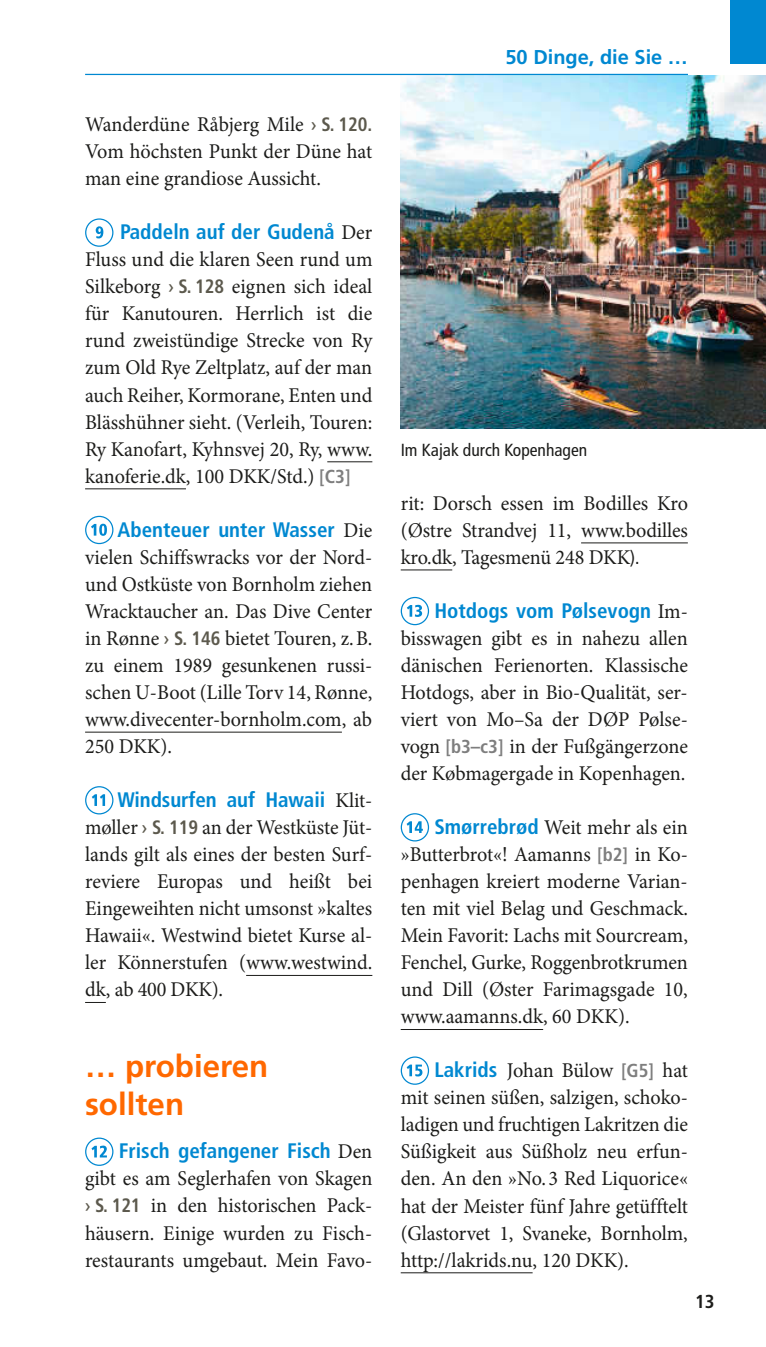
<style>
.page{position:relative;width:766px;height:1347px;background:#fff}
.page>*{position:absolute;margin:0;border:0;box-sizing:border-box;transform-origin:0 0}
.t1{font:700 31.25px/37.5px "Frutiger LT Pro";color:#ff6800}
.t2{font:21px/27px "Minion Pro";color:#1c1c1a;text-align:justify;scale:.96 1}
.t3{font:700 20px "Frutiger LT Pro";color:#0088d1}
.t4{font:700 condensed 18.75px "Frutiger LT Pro";color:#1c1c1a}
.t5{font:condensed 17.5px "Frutiger LT Pro";color:#1c1c1a}
.s1{font-family:"Frutiger LT Pro";font-size:18.75px;color:#5c594d}
.s2{font-family:"Frutiger LT Pro";font-weight:700;font-stretch:condensed;font-size:19.5px;color:#5c594d}
.s3{font-family:"Frutiger LT Pro";font-weight:700;font-stretch:condensed;color:#0088d1}
.s4{font-family:"Frutiger LT Pro";font-weight:700;font-stretch:condensed;font-size:18.75px;color:#7e7e7e}
.s5{font-family:"Frutiger LT Pro";font-stretch:condensed;font-size:18.75px}
</style>
<div class="page">
<div style="left:730px;top:0;width:35px;height:64px;background:#0088d1"></div>
<hr style="left:327px;top:461px;width:45px;height:1px;background:#1c1c1a">
<hr style="left:85px;top:488px;width:101px;height:1px;background:#1c1c1a">
<hr style="left:85px;top:731px;width:257px;height:1px;background:#1c1c1a">
<hr style="left:246px;top:975px;width:126px;height:1px;background:#1c1c1a">
<svg style="left:85px;top:1002px;width:21px;height:1px"></svg>
<div style="left:85px;top:218px;width:28px;height:29px;border:1px solid #0088d1;border-radius:50%"></div>
<svg style="left:96px;top:226px;width:7px;height:12px"></svg>
<div style="left:85px;top:516px;width:28px;height:28px;border:1px solid #0088d1;border-radius:50%"></div>
<svg style="left:91px;top:524px;width:16px;height:12px"></svg>
<div style="left:85px;top:786px;width:28px;height:28px;border:1px solid #0088d1;border-radius:50%"></div>
<svg style="left:92px;top:794px;width:13px;height:12px"></svg>
<div style="left:85px;top:1137px;width:28px;height:28px;border:1px solid #0088d1;border-radius:50%"></div>
<svg style="left:91px;top:1145px;width:16px;height:12px"></svg>
<hr style="left:581px;top:542px;width:106px;height:1px;background:#1c1c1a">
<hr style="left:400px;top:569px;width:52px;height:1px;background:#1c1c1a">
<hr style="left:400px;top:1029px;width:143px;height:1px;background:#1c1c1a">
<hr style="left:400px;top:1272px;width:132px;height:1px;background:#1c1c1a">
<div style="left:400px;top:597px;width:29px;height:28px;border:1px solid #0088d1;border-radius:50%"></div>
<svg style="left:407px;top:605px;width:15px;height:12px"></svg>
<div style="left:400px;top:813px;width:29px;height:28px;border:1px solid #0088d1;border-radius:50%"></div>
<svg style="left:406px;top:821px;width:17px;height:12px"></svg>
<div style="left:400px;top:1056px;width:29px;height:28px;border:1px solid #0088d1;border-radius:50%"></div>
<svg style="left:406px;top:1064px;width:16px;height:12px"></svg>
<img style="left:400px;top:76px;width:365px;height:352px">
<hr style="left:85px;top:74px;width:602px;height:1px;background:#0088d1">
<p class="t2" style="left:85px;top:113px;width:300px">Wanderdüne Råbjerg Mile <span class="s1">›</span> <span class="s2">S. 120.<br></span>Vom höchsten Punkt der Düne hat man eine grandiose Aussicht.</p>
<p class="t2" style="left:85px;top:221px;width:301px;text-indent:35px"><span class="s3">Paddeln auf der Gudenå</span> Der Fluss und die klaren Seen rund um Silkeborg <span class="s1">›</span> <span class="s2">S. 128</span> eignen sich ideal für Kanutouren. Herrlich ist die rund zweistündige Strecke von Ry zum Old Rye Zeltplatz, auf der man auch Reiher, Kormorane, Enten und Blässhühner sieht. (Verleih, Touren:<br>Ry Kanofart, Kyhnsvej 20, Ry, www. kanoferie.dk, 100 DKK/Std.) <span class="s4">[C3]</span></p>
<p class="t2" style="left:85px;top:518px;width:301px;text-indent:32px"><span class="s3">Abenteuer unter Wasser</span> Die vielen Schiffswracks vor der Nord&shy;und Ostküste von Bornholm ziehen Wracktaucher an. Das Dive Center in Rønne <span class="s1">›</span> <span class="s2">S. 146</span> bietet Touren, z. B. zu einem 1989 gesunkenen rus si&shy;schen U-Boot (Lil le Torv 14, Rønne, www.divecenter-born holm.com, ab 250 DKK).</p>
<p class="t2" style="left:85px;top:788px;width:301px;text-indent:32px"><span class="s3">Windsurfen auf Hawaii</span> Klit&shy;møl ler <span class="s1">›</span> <span class="s2">S. 119</span> an der Westküste Jüt&shy;lands gilt als eines der besten Surf&shy;reviere Europas und heißt bei Eingeweihten nicht umsonst »kaltes Hawaii«. Westwind bietet Kurse al&shy;ler Könnerstufen (www.westwind. dk, ab 400 DKK).</p>
<p class="t1" style="left:85px;top:1050px;width:184px">… probieren sollten</p>
<p class="t2" style="left:85px;top:1139px;width:301px;text-indent:34px"><span class="s3">Frisch gefangener Fisch</span> Den gibt es am Seglerhafen von Skagen <span class="s1">›</span> <span class="s2">S. 121</span> in den historischen Pack&shy;häusern. Einige wurden zu Fisch&shy;restaurants umgebaut. Mein Favo-</p>
<p class="t3" style="left:505px;top:49px;width:184px">50 Dinge, die Sie …</p>
<p class="t5" style="left:400px;top:442px;width:188px">Im Kajak durch Kopenhagen</p>
<p class="t2" style="left:400px;top:491px;width:301px">rit: Dorsch essen im Bodilles Kro (Østre Strandvej 11, www.bodilles kro.dk, Tagesmenü 248 DKK<span class="s5">).</span></p>
<p class="t2" style="left:400px;top:599px;width:301px;text-indent:34px"><span class="s3">Hotdogs vom Pølse vogn</span> Im&shy;bisswagen gibt es in nahezu allen dänischen Ferienorten. Klassische Hotdogs, aber in Bio-Qualität, ser&shy;viert von Mo–Sa der DØP Pølse&shy;vogn <span class="s4">[b3–c3]</span> in der Fußgängerzone der Køb magergade in Kopenhagen.</p>
<p class="t2" style="left:400px;top:815px;width:300px;text-indent:34px"><span class="s3">Smørrebrød</span> Weit mehr als ein »Butterbrot«! Aamanns <span class="s4">[b2]</span> in Ko&shy;penhagen kreiert moderne Varian&shy;ten mit viel Belag und Geschmack.<br>Mein Favorit: Lachs mit Sourcream, Fenchel, Gurke, Roggenbrotkrumen und Dill (Øster Farimagsgade 10, www.aamanns.dk, 60 DKK).</p>
<p class="t2" style="left:400px;top:1058px;width:301px;text-indent:34px"><span class="s3">Lakrids</span> Johan Bülow <span class="s4">[G5]</span> hat mit seinen süßen, salzigen, schoko&shy;ladigen und fruchtigen La krit zen die Süßigkeit aus Süßholz neu erfun&shy;den. An den »No. 3 Red Liquorice« hat der Meister fünf Jahre getüfftelt (Glastorvet 1, Svaneke, Bornholm, http://lakrids.nu, 120 DKK).</p>
<p class="t4" style="left:694px;top:1293px;width:21px">13</p>
</div>
